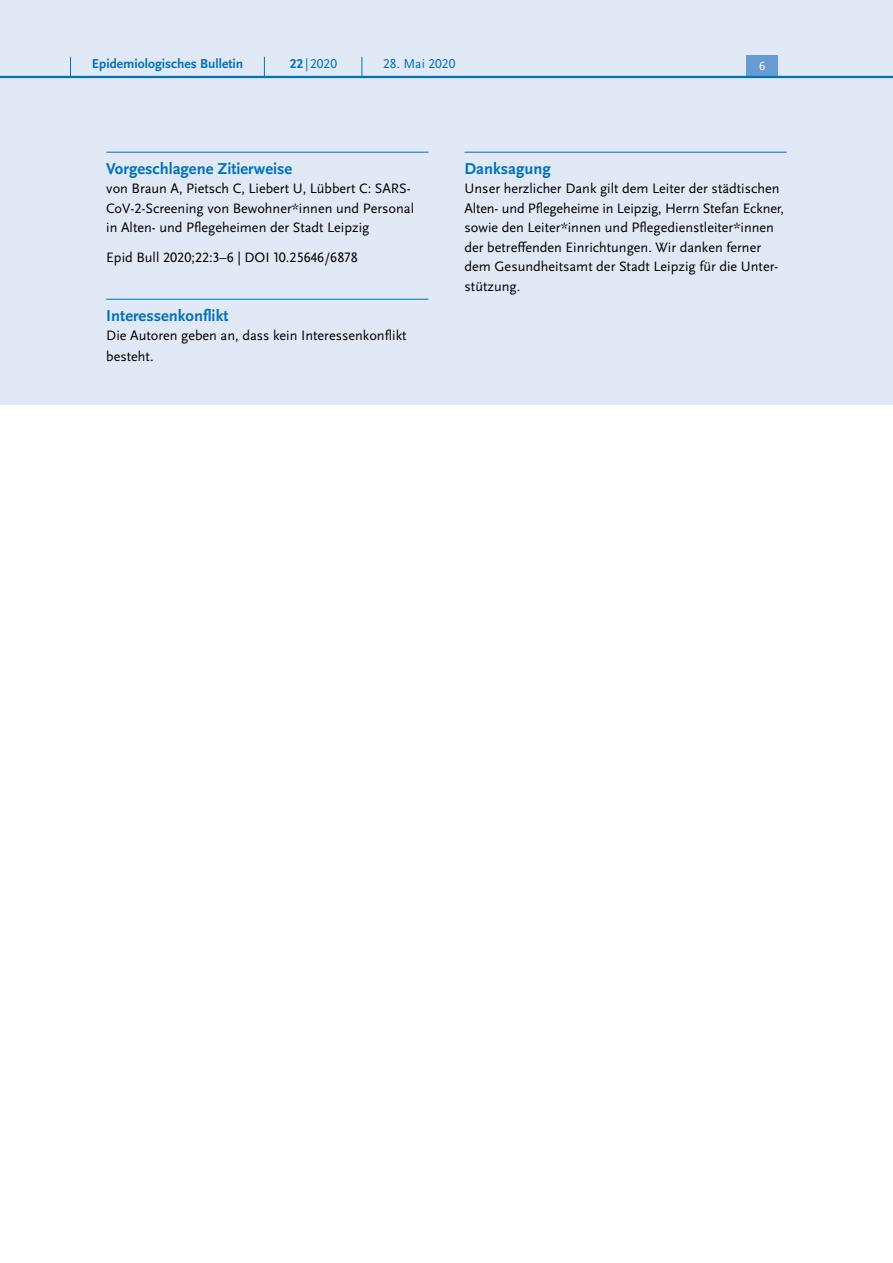
<style>
.page{position:relative;width:893px;height:1263px;background:#fff}
.page>*{position:absolute;margin:0;border:0;box-sizing:border-box;transform-origin:0 0}
.H4_-_Anhang_allerers{font:700 16.5px "Scala Sans Pro";color:#0072bc}
.P_-_Anhang{font:14.25px/19.5px "Scala Sans Pro";color:#000}
.t1{font:700 13.5px "Scala Sans Pro";color:#0072bc}
.t2{font:13.5px "Scala Sans Pro";color:#0072bc}
.t3{font:12.45px "Scala Sans Pro";color:#fff}
.s1{font-weight:700}
</style>
<div class="page">
<div style="left:0;top:78px;width:893px;height:327px;background:#e1e8f6"></div>
<hr style="left:106px;top:152px;width:322px;height:1px;background:#0072bc">
<hr style="left:106px;top:299px;width:322px;height:1px;background:#0072bc">
<hr style="left:465px;top:152px;width:322px;height:1px;background:#0072bc">
<div style="left:0;top:0;width:893px;height:77px;background:#e1e8f6"></div>
<div style="left:746px;top:55px;width:32px;height:21px;background:#679bd2"></div>
<hr style="left:0;top:76px;width:893px;height:2px;background:#0072bc">
<svg style="left:70px;top:57px;width:1px;height:19px"></svg>
<svg style="left:264px;top:57px;width:1px;height:19px"></svg>
<svg style="left:362px;top:57px;width:1px;height:19px"></svg>
<p class="t1" style="left:92px;top:55px;width:153px">Epidemiologisches Bulletin</p>
<p class="t2" style="left:290px;top:55px;width:49px"><span class="s1">22</span>|2020</p>
<p class="t2" style="left:383px;top:55px;width:74px">28. Mai 2020</p>
<p class="t3" style="left:759px;top:59px;width:8px">6</p>
<h4 class="H4_-_Anhang_allerers" style="left:106px;top:158px;width:188px">Vorgeschlagene Zitierweise</h4>
<p class="P_-_Anhang" style="left:106px;top:179px;width:309px">von Braun A, Pietsch C, Liebert U, Lübbert C: SARS-<br>CoV-2-Screening von Bewohner*innen und Personal in Alten- und Pflegeheimen der Stadt Leipzig</p>
<p class="P_-_Anhang" style="left:106px;top:248px;width:253px">Epid Bull 2020;22:3–6 | DOI 10.25646/6878</p>
<h4 class="H4_-_Anhang_allerers" style="left:106px;top:305px;width:124px">Interessenkonflikt</h4>
<p class="P_-_Anhang" style="left:106px;top:325px;width:302px;line-height:21px">Die Autoren geben an, dass kein Interessenkonflikt besteht.</p>
<h4 class="H4_-_Anhang_allerers" style="left:465px;top:158px;width:88px">Danksagung</h4>
<p class="P_-_Anhang" style="left:465px;top:179px;width:321px">Unser herzlicher Dank gilt dem Leiter der städtischen Alten- und Pflegeheime in Leipzig, Herrn Stefan Eckner, sowie den Leiter*innen und Pflegedienstleiter*innen der betreffenden Einrichtungen. Wir danken ferner dem Gesundheitsamt der Stadt Leipzig für die Unter&shy;stützung.</p>
</div>
